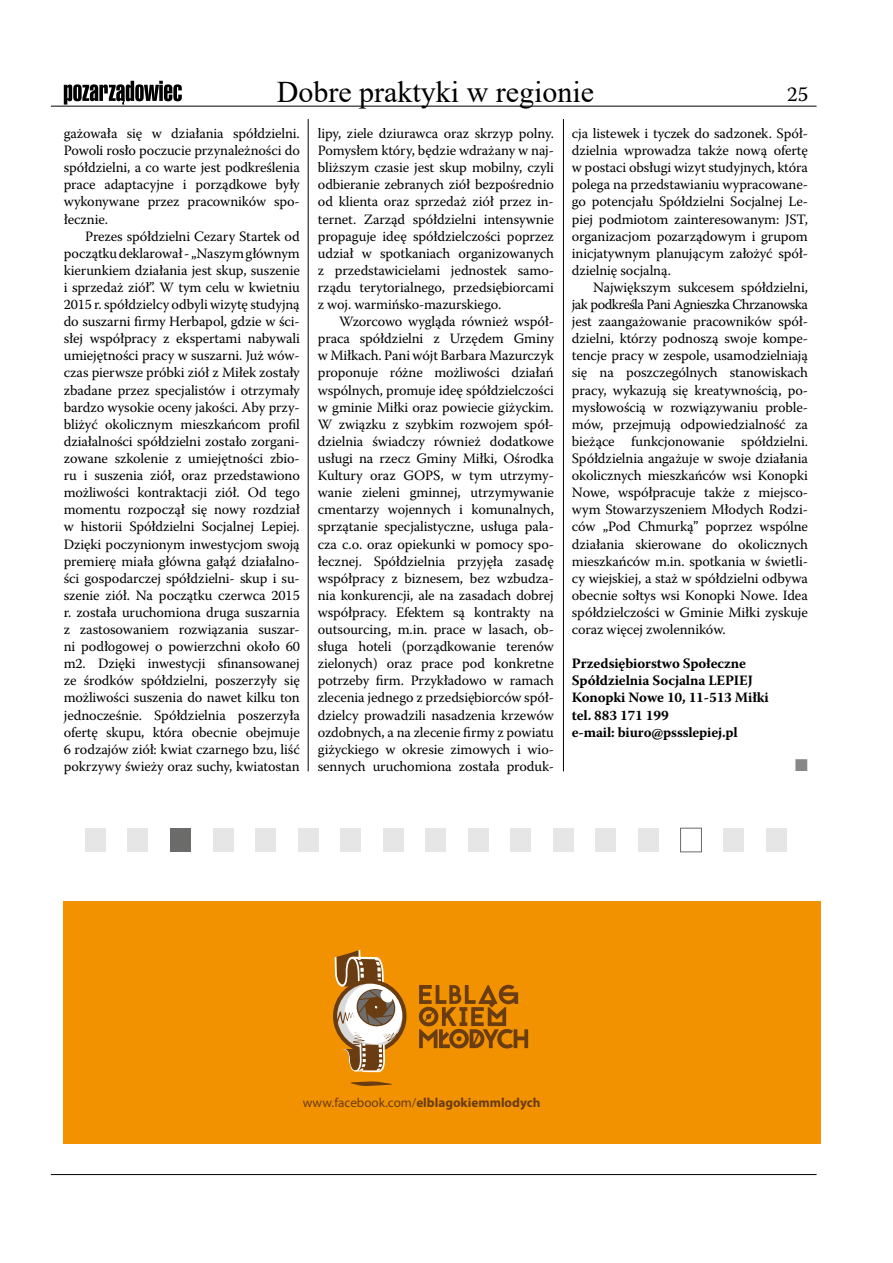
<style>
.page{position:relative;width:893px;height:1263px;background:#fff}
.page>*{position:absolute;margin:0;border:0;box-sizing:border-box;transform-origin:0 0}
.t1{font:30px "Times New Roman";color:#000}
.t2{font:21px "Warnock Pro";color:#000}
.t3{font:14.25px/17.1px "Warnock Pro";letter-spacing:-.01em;color:#000;text-align:justify}
.t4{font:700 14.25px/17.1px "Warnock Pro";letter-spacing:-.01em;color:#000}
.t5{font:700 13.2px "Myriad Pro";color:#693c11}
.t6{font:12.75px "Zapf Dingbats IT Cby BT";color:#878787}
.s1{font-weight:400}
</style>
<div class="page">
<hr style="left:51px;top:106px;width:765px;height:1px;background:#000">
<hr style="left:51px;top:1174px;width:765px;height:1px;background:#000">
<svg style="left:64px;top:81px;width:118px;height:24px"></svg>
<hr style="left:563px;top:119px;width:1px;height:652px;background:#000">
<hr style="left:308px;top:119px;width:1px;height:652px;background:#000">
<div style="left:170px;top:828px;width:21px;height:24px;background:#6b6b6a"></div>
<div style="left:680px;top:828px;width:22px;height:24px;border:1px solid #6b6b6a"></div>
<div style="left:85px;top:828px;width:21px;height:24px;background:#e6e6e6"></div>
<div style="left:127px;top:828px;width:21px;height:24px;background:#e6e6e6"></div>
<div style="left:213px;top:828px;width:21px;height:24px;background:#e6e6e6"></div>
<div style="left:255px;top:828px;width:21px;height:24px;background:#e6e6e6"></div>
<div style="left:298px;top:828px;width:21px;height:24px;background:#e6e6e6"></div>
<div style="left:340px;top:828px;width:21px;height:24px;background:#e6e6e6"></div>
<div style="left:383px;top:828px;width:21px;height:24px;background:#e6e6e6"></div>
<div style="left:425px;top:828px;width:21px;height:24px;background:#e6e6e6"></div>
<div style="left:468px;top:828px;width:21px;height:24px;background:#e6e6e6"></div>
<div style="left:510px;top:828px;width:21px;height:24px;background:#e6e6e6"></div>
<div style="left:553px;top:828px;width:21px;height:24px;background:#e6e6e6"></div>
<div style="left:595px;top:828px;width:21px;height:24px;background:#e6e6e6"></div>
<div style="left:638px;top:828px;width:21px;height:24px;background:#e6e6e6"></div>
<div style="left:723px;top:828px;width:21px;height:24px;background:#e6e6e6"></div>
<div style="left:766px;top:828px;width:20px;height:24px;background:#e6e6e6"></div>
<div style="left:64px;top:901px;width:744px;height:243px;background:#f39200"></div>
<div style="left:89px;top:901px;width:732px;height:243px;background:#f39200"></div>
<svg style="left:350px;top:1081px;width:42px;height:5px"></svg>
<svg style="left:333px;top:950px;width:195px;height:122px"></svg>
<h1 class="t1" style="left:277px;top:70px;width:319px">Dobre praktyki w regionie</h1>
<h2 class="t2" style="left:787px;top:81px;width:23px">25</h2>
<p class="t3" style="left:64px;top:125px;width:238px">gażowała się w działania spółdzielni.<br>Powoli rosło poczucie przynależności do spółdzielni, a co warte jest podkreślenia prace adaptacyjne i porządkowe były wykonywane przez pracowników spo&shy;łecznie.</p>
<p class="t3" style="left:64px;top:227px;width:238px;text-indent:21px">Prezes spółdzielni Cezary Startek od początku deklarował - „Naszym głównym kierunkiem działania jest skup, suszenie i sprzedaż ziół”. W tym celu w kwietniu 2015 r. spółdzielcy odbyli wizytę studyjną do suszarni firmy Herbapol, gdzie w ści&shy;słej współpracy z ekspertami nabywali umiejętności pracy w suszarni. Już wów&shy;czas pierwsze próbki ziół z Miłek zostały zbadane przez specjalistów i otrzymały bardzo wysokie oceny jakości. Aby przy&shy;bliżyć okolicznym mieszkańcom profil działalności spółdzielni zostało zorgani&shy;zowane szkolenie z umiejętności zbio&shy;ru i suszenia ziół, oraz przedstawiono możliwości kontraktacji ziół. Od tego momentu rozpoczął się nowy rozdział w historii Spółdzielni Socjalnej Lepiej.<br>Dzięki poczynionym inwestycjom swoją premierę miała główna gałąź działalno&shy;ści gospodarczej spółdzielni- skup i su&shy;szenie ziół. Na początku czerwca 2015 r. została uruchomiona druga suszarnia z zastosowaniem rozwiązania suszar&shy;ni podłogowej o powierzchni około 60 m2. Dzięki inwestycji sfinansowanej ze środków spółdzielni, poszerzyły się możliwości suszenia do nawet kilku ton jednocześnie. Spółdzielnia poszerzyła ofertę skupu, która obecnie obejmuje 6 rodzajów ziół: kwiat czarnego bzu, liść pokrzywy świeży oraz suchy, kwiatostan</p>
<p class="t3" style="left:318px;top:125px;width:238px">lipy, ziele dziurawca oraz skrzyp polny.<br>Pomysłem który, będzie wdrażany w naj&shy;bliższym czasie jest skup mobilny, czyli odbieranie zebranych ziół bezpośrednio od klienta oraz sprzedaż ziół przez in&shy;ternet. Zarząd spółdzielni intensywnie propaguje ideę spółdzielczości poprzez udział w spotkaniach organizowanych z przedstawicielami jednostek samo&shy;rządu terytorialnego, przedsiębiorcami z woj. warmińsko-mazurskiego.</p>
<p class="t3" style="left:318px;top:313px;width:238px;text-indent:21px">Wzorcowo wygląda również współ&shy;praca spółdzielni z Urzędem Gminy w Miłkach. Pani wójt Barbara Mazurczyk proponuje różne możliwości działań wspólnych, promuje ideę spółdzielczości w gminie Miłki oraz powiecie giżyckim.<br>W związku z szybkim rozwojem spół&shy;dzielnia świadczy również dodatkowe usługi na rzecz Gminy Miłki, Ośrodka Kultury oraz GOPS, w tym utrzymy&shy;wanie zieleni gminnej, utrzymywanie cmentarzy wojennych i komunalnych, sprzątanie specjalistyczne, usługa pala&shy;cza c.o. oraz opiekunki w pomocy spo&shy;łecznej. Spółdzielnia przyjęła zasadę współpracy z biznesem, bez wzbudza&shy;nia konkurencji, ale na zasadach dobrej współpracy. Efektem są kontrakty na outsourcing, m.in. prace w lasach, ob&shy;sługa hoteli (porządkowanie terenów zielonych) oraz prace pod konkretne potrzeby firm. Przykładowo w ramach zlecenia jednego z przedsiębiorców spół&shy;dzielcy prowadzili nasadzenia krzewów ozdobnych, a na zlecenie firmy z powiatu giżyckiego w okresie zimowych i wio&shy;sennych uruchomiona została produk-</p>
<p class="t3" style="left:572px;top:125px;width:238px">cja listewek i tyczek do sadzonek. Spół&shy;dzielnia wprowadza także nową ofertę w postaci obsługi wizyt studyjnych, która polega na przedstawianiu wypracowane&shy;go potencjału Spółdzielni Socjalnej Le&shy;piej podmiotom zainteresowanym: JST, organizacjom pozarządowym i grupom inicjatywnym planującym założyć spół&shy;dzielnię socjalną.</p>
<p class="t3" style="left:572px;top:278px;width:238px;text-indent:21px">Największym sukcesem spółdzielni, jak podkreśla Pani Agnieszka Chrzanowska jest zaangażowanie pracowników spół&shy;dzielni, którzy podnoszą swoje kompe&shy;tencje pracy w zespole, usamodzielniają się na poszczególnych stanowiskach pracy, wykazują się kreatywnością, po&shy;mysłowością w rozwiązywaniu proble&shy;mów, przejmują odpowiedzialność za bieżące funkcjonowanie spółdzielni.<br>Spółdzielnia angażuje w swoje działania okolicznych mieszkańców wsi Konopki Nowe, współpracuje także z miejsco&shy;wym Stowarzyszeniem Młodych Rodzi&shy;ców „Pod Chmurką” poprzez wspólne działania skierowane do okolicznych mieszkańców m.in. spotkania w świetli&shy;cy wiejskiej, a staż w spółdzielni odbywa obecnie sołtys wsi Konopki Nowe. Idea spółdzielczości w Gminie Miłki zyskuje coraz więcej zwolenników.</p>
<p class="t4" style="left:572px;top:655px;width:199px">Przedsiębiorstwo Społeczne<br>Spółdzielnia Socjalna LEPIEJ<br>Konopki Nowe 10, 11-513 Miłki tel. 883 171 199<br>e-mail: biuro@pssslepiej.pl</p>
<p class="t6" style="left:795px;top:759px;width:14px">■</p>
<p class="t5" style="left:277px;top:1094px;width:239px"><span class="s1">www.facebook.com/</span>elblagokiemmlodych</p>
<p class="t5" style="left:303px;top:1094px;width:239px"><span class="s1">www.facebook.com/</span>elblagokiemmlodych</p>
</div>
